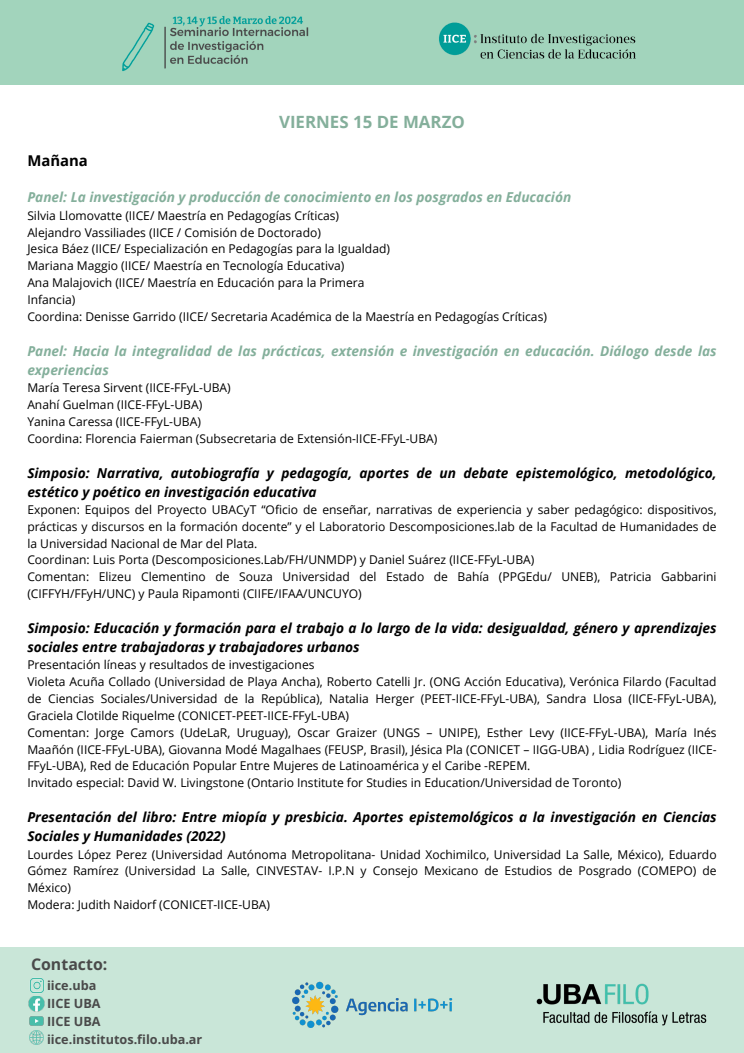
<style>
.page{position:relative;width:744px;height:1053px;background:#fff}
.page>*{position:absolute;margin:0;border:0;box-sizing:border-box;transform-origin:0 0}
.t1{font:700 16.88px "Open Sans";color:#84af9b}
.t2{font:700 15.92px "Open Sans";color:#4a4a4a}
.t3{font:700 14.88px "Open Sans";color:#000}
.t4{font:italic 700 13.68px/18.9px "Open Sans";color:#000}
.t5{font:italic 700 13.68px/18.9px "Open Sans";color:#84af9b}
.t6{font:700 12.68px "Open Sans";color:#4a4a4a}
.t7{font:12.08px/16.8px "Open Sans";color:#000;text-align:justify}
</style>
<div class="page">
<div style="left:0;top:0;width:744px;height:84px;background:#a2d4bc"></div>
<img style="left:99px;top:16px;width:232px;height:69px">
<img style="left:439px;top:22px;width:197px;height:37px">
<div style="left:0;top:947px;width:744px;height:105px;background:#c9e6d8"></div>
<img style="left:30px;top:978px;width:14px;height:14px">
<img style="left:29px;top:996px;width:15px;height:15px">
<img style="left:30px;top:1030px;width:13px;height:14px">
<svg style="left:30px;top:1016px;width:13px;height:9px"></svg>
<img style="left:292px;top:981px;width:161px;height:47px">
<img style="left:536px;top:983px;width:171px;height:43px">
<p class="t1" style="left:279px;top:110px;width:187px">VIERNES 15 DE MARZO</p>
<p class="t3" style="left:27px;top:150px;width:62px">Mañana</p>
<p class="t5" style="left:27px;top:188px;width:545px">Panel: La investigación y producción de conocimiento en los posgrados en Educación</p>
<p class="t7" style="left:27px;top:207px;width:313px">Silvia Llomovatte (IICE/ Maestría en Pedagogías Críticas)</p>
<p class="t7" style="left:27px;top:223px;width:295px">Alejandro Vassiliades (IICE / Comisión de Doctorado)</p>
<p class="t7" style="left:27px;top:240px;width:364px">Jesica Báez (IICE/ Especialización en Pedagogías para la Igualdad)</p>
<p class="t7" style="left:27px;top:257px;width:319px">Mariana Maggio (IICE/ Maestría en Tecnología Educativa)</p>
<p class="t7" style="left:27px;top:274px;width:339px">Ana Malajovich (IICE/ Maestría en Educación para la Primera</p>
<p class="t7" style="left:27px;top:291px;width:50px">Infancia)</p>
<p class="t7" style="left:27px;top:307px;width:521px">Coordina: Denisse Garrido (IICE/ Secretaria Académica de la Maestría en Pedagogías Críticas)</p>
<p class="t5" style="left:27px;top:341px;width:691px">Panel: Hacia la integralidad de las prácticas, extensión e investigación en educación. Diálogo desde las experiencias</p>
<p class="t7" style="left:27px;top:379px;width:205px">María Teresa Sirvent (IICE-FFyL-UBA)</p>
<p class="t7" style="left:27px;top:396px;width:176px">Anahí Guelman (IICE-FFyL-UBA)</p>
<p class="t7" style="left:27px;top:412px;width:175px">Yanina Caressa (IICE-FFyL-UBA)</p>
<p class="t7" style="left:27px;top:429px;width:412px">Coordina: Florencia Faierman (Subsecretaria de Extensión-IICE-FFyL-UBA)</p>
<p class="t4" style="left:27px;top:463px;width:691px">Simposio: Narrativa, autobiografía y pedagogía, aportes de un debate epistemológico, metodológico, estético y poético en investigación educativa</p>
<p class="t7" style="left:27px;top:501px;width:691px">Exponen: Equipos del Proyecto UBACyT “Oficio de enseñar, narrativas de experiencia y saber pedagógico: dispositivos, prácticas y discursos en la formación docente” y el Laboratorio Descomposiciones.lab de la Facultad de Humanidades de la Universidad Nacional de Mar del Plata.</p>
<p class="t7" style="left:27px;top:551px;width:509px">Coordinan: Luis Porta (Descomposiciones.Lab/FH/UNMDP) y Daniel Suárez (IICE-FFyL-UBA)</p>
<p class="t7" style="left:27px;top:568px;width:691px">Comentan: Elizeu Clementino de Souza Universidad del Estado de Bahía (PPGEdu/ UNEB), Patricia Gabbarini (CIFFYH/FFyH/UNC) y Paula Ripamonti (CIIFE/IFAA/UNCUYO)</p>
<p class="t4" style="left:27px;top:618px;width:691px">Simposio: Educación y formación para el trabajo a lo largo de la vida: desigualdad, género y aprendizajes sociales entre trabajadoras y trabajadores urbanos</p>
<p class="t7" style="left:27px;top:656px;width:289px">Presentación líneas y resultados de investigaciones</p>
<p class="t7" style="left:27px;top:673px;width:691px">Violeta Acuña Collado (Universidad de Playa Ancha), Roberto Catelli Jr. (ONG Acción Educativa), Verónica Filardo (Facultad de Ciencias Sociales/Universidad de la República), Natalia Herger (PEET-IICE-FFyL-UBA), Sandra Llosa (IICE-FFyL-UBA), Graciela Clotilde Riquelme (CONICET-PEET-IICE-FFyL-UBA)</p>
<p class="t7" style="left:27px;top:723px;width:691px">Comentan: Jorge Camors (UdeLaR, Uruguay), Oscar Graizer (UNGS – UNIPE), Esther Levy (IICE-FFyL-UBA), María Inés Maañón (IICE-FFyL-UBA), Giovanna Modé Magalhaes (FEUSP, Brasil), Jésica Pla (CONICET – IIGG-UBA) , Lidia Rodríguez (IICE-FFyL-UBA), Red de Educación Popular Entre Mujeres de Latinoamérica y el Caribe -REPEM.</p>
<p class="t7" style="left:27px;top:774px;width:596px">Invitado especial: David W. Livingstone (Ontario Institute for Studies in Education/Universidad de Toronto)</p>
<p class="t4" style="left:27px;top:807px;width:691px">Presentación del libro: Entre miopía y presbicia. Aportes epistemológicos a la investigación en Ciencias<br>Sociales y Humanidades (2022)</p>
<p class="t7" style="left:27px;top:845px;width:691px">Lourdes López Perez (Universidad Autónoma Metropolitana- Unidad Xochimilco, Universidad La Salle, México), Eduardo Gómez Ramírez (Universidad La Salle, CINVESTAV- I.P.N y Consejo Mexicano de Estudios de Posgrado (COMEPO) de México)</p>
<p class="t7" style="left:27px;top:895px;width:244px">Modera: Judith Naidorf (CONICET-IICE-UBA)</p>
<p class="t2" style="left:31px;top:952px;width:78px">Contacto:</p>
<p class="t6" style="left:47px;top:976px;width:51px">iice.uba</p>
<p class="t6" style="left:47px;top:994px;width:55px">IICE UBA</p>
<p class="t6" style="left:47px;top:1012px;width:55px">IICE UBA</p>
<p class="t6" style="left:47px;top:1029px;width:157px">iice.institutos.filo.uba.ar</p>
</div>
